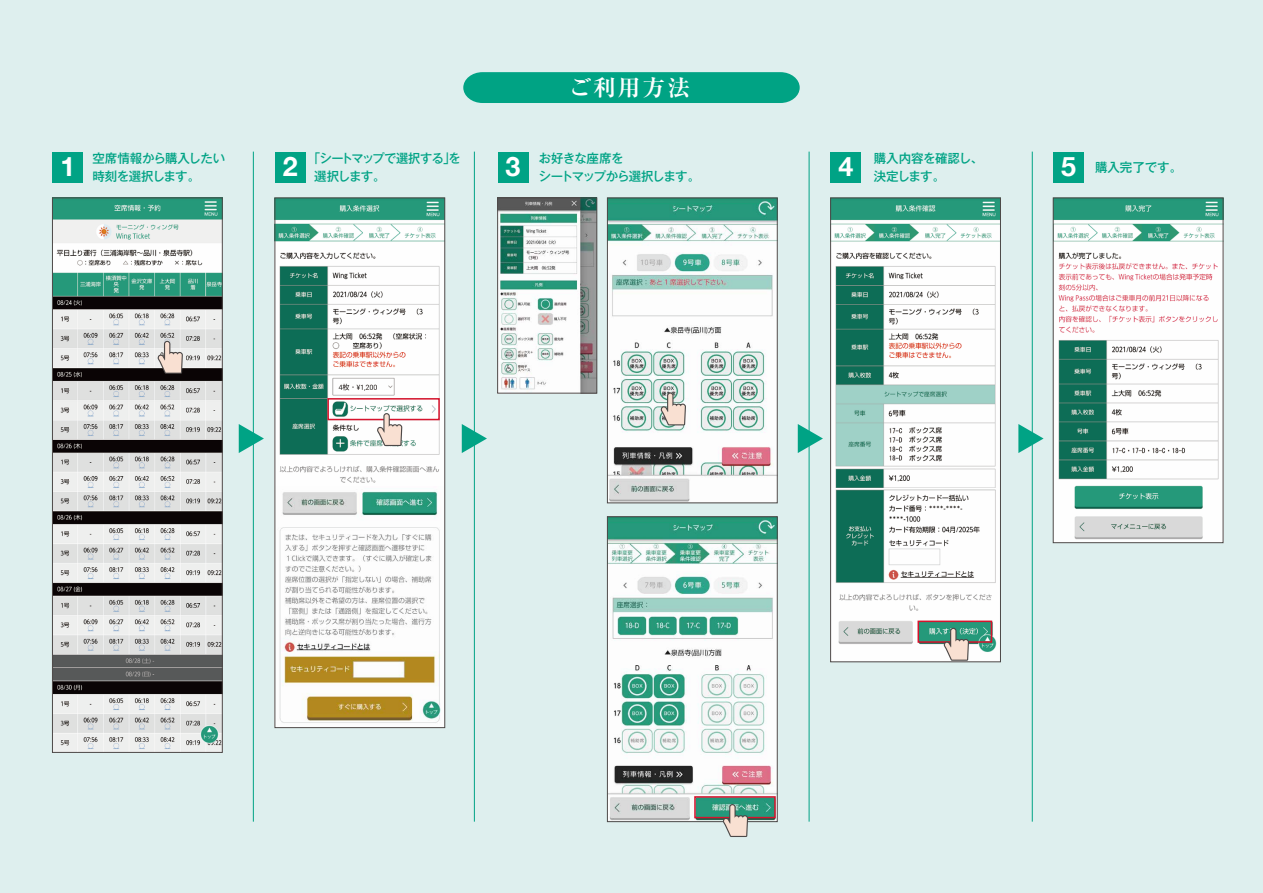
<style>
.page{position:relative;width:1263px;height:893px;background:#deefee}
.page>*{position:absolute;margin:0;border:0;box-sizing:border-box;transform-origin:0 0}
.t1{font:700 26.85px "Helvetica Neue";color:#fff}
.t2{font:700 22.65px "Ryumin Pr 6";letter-spacing:.09em;color:#fff}
.t3{font:500 12.45px/18px "Gothic MB101 Pr 6 N";letter-spacing:-.045em;color:#00a385}
.t4{font:500 12.45px/18px "Gothic MB101 Pr 6 N";letter-spacing:-.065em;color:#00a385}
</style>
<div class="page">
<img style="left:832px;top:488px;width:167px;height:172px">
<img style="left:832px;top:200px;width:167px;height:288px">
<img style="left:1055px;top:482px;width:166px;height:59px">
<img style="left:1055px;top:200px;width:166px;height:282px">
<div style="left:52px;top:152px;width:31px;height:30px;background:#00a385"></div>
<svg style="left:239px;top:424px;width:25px;height:29px"></svg>
<svg style="left:462px;top:424px;width:25px;height:29px"></svg>
<svg style="left:798px;top:424px;width:25px;height:29px"></svg>
<svg style="left:1018px;top:424px;width:25px;height:29px"></svg>
<div style="left:275px;top:152px;width:31px;height:30px;background:#00a385"></div>
<div style="left:498px;top:152px;width:30px;height:30px;background:#00a385"></div>
<div style="left:830px;top:152px;width:31px;height:30px;background:#00a385"></div>
<div style="left:1053px;top:152px;width:31px;height:30px;background:#00a385"></div>
<img style="left:54px;top:453px;width:166px;height:298px">
<img style="left:54px;top:198px;width:169px;height:255px">
<svg style="left:156px;top:340px;width:28px;height:35px"></svg>
<div style="left:52px;top:198px;width:170px;height:555px;border:1px solid #4d4948"></div>
<img style="left:609px;top:200px;width:166px;height:301px">
<svg style="left:659px;top:391px;width:28px;height:36px"></svg>
<div style="left:607px;top:198px;width:170px;height:305px;border:1px solid #4d4948"></div>
<img style="left:499px;top:361px;width:96px;height:30px">
<img style="left:499px;top:200px;width:96px;height:161px">
<div style="left:497px;top:198px;width:100px;height:195px;border:1px solid #4d4948"></div>
<div style="left:1053px;top:198px;width:170px;height:345px;border:1px solid #4d4948"></div>
<img style="left:609px;top:518px;width:166px;height:302px">
<div style="left:694px;top:796px;width:82px;height:22px;border:2px solid #d7132d"></div>
<div style="left:607px;top:516px;width:170px;height:306px;border:1px solid #4d4948"></div>
<svg style="left:721px;top:803px;width:28px;height:34px"></svg>
<hr style="left:253px;top:152px;width:1px;height:670px;background:#00a385">
<hr style="left:474px;top:152px;width:1px;height:670px;background:#00a385">
<hr style="left:809px;top:152px;width:1px;height:670px;background:#00a385">
<hr style="left:1032px;top:152px;width:1px;height:670px;background:#00a385">
<div style="left:463px;top:72px;width:337px;height:31px;background:#00a384"></div>
<div style="left:917px;top:621px;width:75px;height:22px;border:2px solid #d7132d"></div>
<div style="left:830px;top:198px;width:171px;height:464px;border:1px solid #4d4948"></div>
<svg style="left:942px;top:627px;width:28px;height:35px"></svg>
<img style="left:277px;top:486px;width:166px;height:240px">
<img style="left:277px;top:200px;width:166px;height:286px">
<div style="left:327px;top:398px;width:113px;height:22px;border:2px solid #d7132d"></div>
<svg style="left:375px;top:412px;width:28px;height:35px"></svg>
<div style="left:275px;top:198px;width:170px;height:530px;border:1px solid #4d4948"></div>
<img style="left:338px;top:381px;width:41px;height:13px">
<h2 class="t2" style="left:569px;top:70px;width:123px">ご利用方法</h2>
<p class="t3" style="left:308px;top:149px;width:154px">「シートマップで選択する」を</p>
<p class="t3" style="left:92px;top:149px;width:134px">空席情報から購入したい時刻を選択します。</p>
<p class="t4" style="left:538px;top:149px;width:163px">お好きな座席を<br>シートマップから選択します。</p>
<p class="t3" style="left:874px;top:149px;width:111px">購入内容を確認し、決定します。</p>
<p class="t3" style="left:1095px;top:158px;width:89px">購入完了です。</p>
<h1 class="t1" style="left:60px;top:146px;width:16px">1</h1>
<p class="t3" style="left:283px;top:167px;width:104px"><sup>2</sup> 選択します。</p>
<h1 class="t1" style="left:506px;top:146px;width:16px">3</h1>
<h1 class="t1" style="left:838px;top:146px;width:16px">4</h1>
<h1 class="t1" style="left:1061px;top:146px;width:16px">5</h1>
</div>
